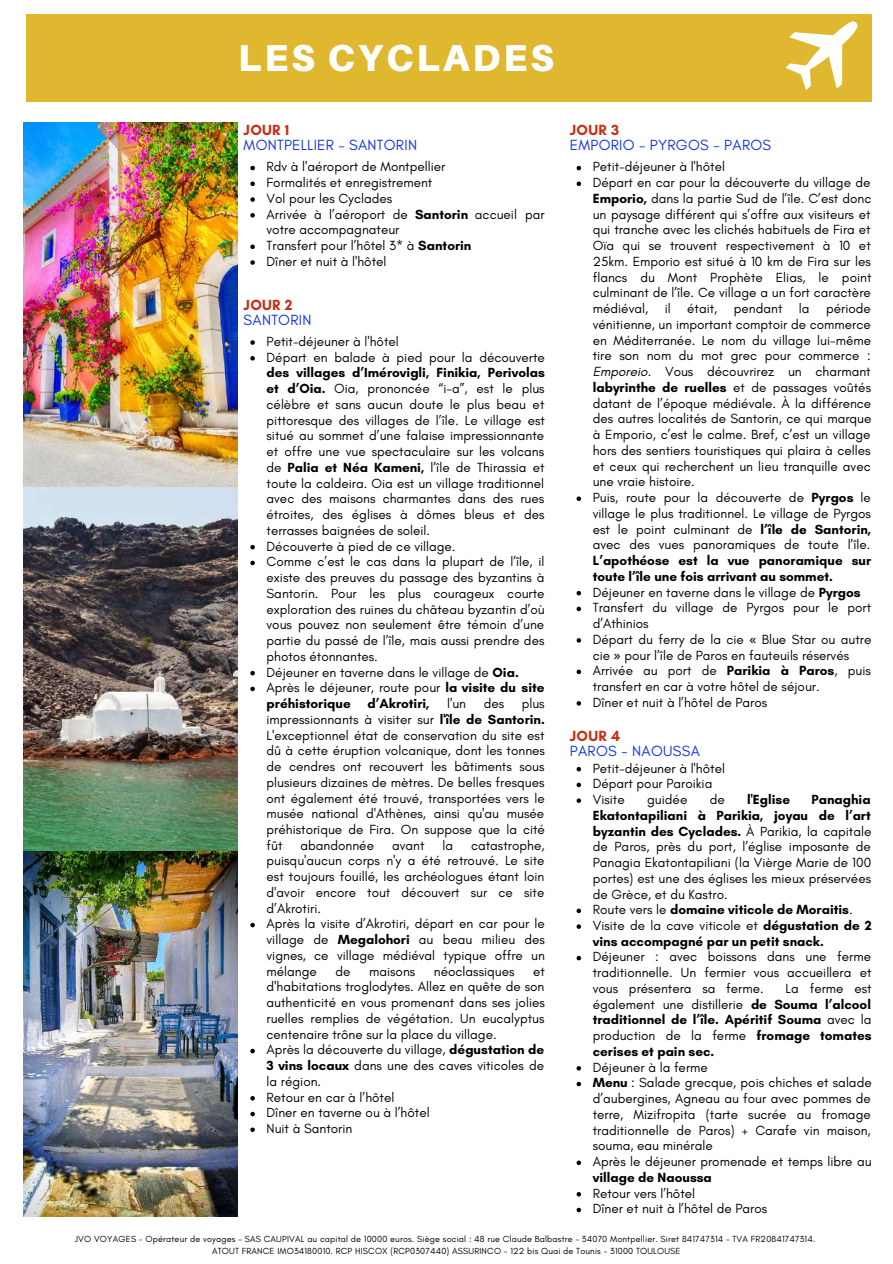
<style>
.page{position:relative;width:893px;height:1264px;background:#fff}
.page>*{position:absolute;margin:0;border:0;box-sizing:border-box;transform-origin:0 0}
.t1{font:900 37.5px "Aileron";letter-spacing:.08em;color:#fff}
.t2{font:15px "Glacial Indifference";letter-spacing:.02em;color:#1032e4}
.t3{font:700 15px "Glacial Indifference";letter-spacing:.02em;color:#c43117}
.t4{font:13.5px/15.8px "Glacial Indifference";color:#000}
.t5{font:700 13.5px/15.8px "Glacial Indifference";color:#000;text-align:justify}
.t6{font:9px/12px "Glacial Indifference";letter-spacing:.02em;color:#000;text-align:center}
.s1{font-weight:700}
.s2{font-style:italic}
.s3{font-family:"Noto Sans"}
.s4{font-weight:400}
</style>
<div class="page">
<img style="left:23px;top:123px;width:214px;height:1092px">
<svg style="left:250px;top:166px;width:5px;height:4px"></svg>
<svg style="left:250px;top:181px;width:5px;height:5px"></svg>
<svg style="left:250px;top:197px;width:5px;height:5px"></svg>
<svg style="left:250px;top:213px;width:5px;height:4px"></svg>
<svg style="left:250px;top:244px;width:5px;height:5px"></svg>
<svg style="left:250px;top:260px;width:5px;height:5px"></svg>
<svg style="left:250px;top:340px;width:5px;height:5px"></svg>
<svg style="left:250px;top:356px;width:5px;height:4px"></svg>
<svg style="left:250px;top:545px;width:5px;height:4px"></svg>
<svg style="left:250px;top:560px;width:5px;height:5px"></svg>
<svg style="left:250px;top:671px;width:5px;height:4px"></svg>
<svg style="left:250px;top:686px;width:5px;height:5px"></svg>
<svg style="left:250px;top:922px;width:5px;height:5px"></svg>
<svg style="left:250px;top:1048px;width:5px;height:5px"></svg>
<svg style="left:250px;top:1096px;width:5px;height:4px"></svg>
<svg style="left:250px;top:1111px;width:5px;height:5px"></svg>
<svg style="left:250px;top:1127px;width:5px;height:4px"></svg>
<svg style="left:576px;top:166px;width:5px;height:4px"></svg>
<svg style="left:576px;top:181px;width:5px;height:5px"></svg>
<svg style="left:576px;top:496px;width:5px;height:5px"></svg>
<svg style="left:576px;top:591px;width:5px;height:4px"></svg>
<svg style="left:576px;top:606px;width:5px;height:5px"></svg>
<svg style="left:576px;top:638px;width:5px;height:4px"></svg>
<svg style="left:576px;top:669px;width:5px;height:5px"></svg>
<svg style="left:576px;top:701px;width:5px;height:4px"></svg>
<div style="left:26px;top:14px;width:845px;height:88px;background:#dfb82f"></div>
<svg style="left:785px;top:21px;width:73px;height:70px"></svg>
<svg style="left:576px;top:767px;width:5px;height:4px"></svg>
<svg style="left:576px;top:782px;width:5px;height:5px"></svg>
<svg style="left:576px;top:798px;width:5px;height:5px"></svg>
<svg style="left:576px;top:908px;width:5px;height:5px"></svg>
<svg style="left:576px;top:924px;width:5px;height:4px"></svg>
<svg style="left:576px;top:955px;width:5px;height:5px"></svg>
<svg style="left:576px;top:1066px;width:5px;height:4px"></svg>
<svg style="left:576px;top:1081px;width:5px;height:5px"></svg>
<svg style="left:576px;top:1160px;width:5px;height:4px"></svg>
<svg style="left:576px;top:1192px;width:5px;height:4px"></svg>
<svg style="left:576px;top:1207px;width:5px;height:5px"></svg>
<h1 class="t1" style="left:238px;top:35px;width:317px">LES CYCLADES</h1>
<p class="t3" style="left:243px;top:121px;width:47px">JOUR 1</p>
<p class="t2" style="left:243px;top:136px;width:175px">MONTPELLIER – SANTORIN</p>
<p class="t4" style="left:266px;top:159px;width:279px">Rdv à l'aéroport de Montpellier<br>Formalités et enregistrement<br>Vol pour les Cyclades<br>Arrivée à l’aéroport de <span class="s1">Santorin</span> accueil par votre accompagnateur<br>Transfert pour l’hôtel 3* à <span class="s1">Santorin<br></span>Dîner et nuit à l'hôtel</p>
<p class="t3" style="left:243px;top:295px;width:50px">JOUR 2</p>
<p class="t2" style="left:243px;top:310px;width:69px">SANTORIN</p>
<p class="t4" style="left:266px;top:333px;width:280px">Petit-déjeuner à l'hôtel<br>Départ en balade à pied pour la découverte</p>
<p class="t4" style="left:266px;top:365px;width:280px"><span class="s1">des villages d’Imérovigli, Finikia, Perivolas et d’Oia.</span> Oia, prononcée “i-a”, est le plus célèbre et sans aucun doute le plus beau et pittoresque des villages de l’île. Le village est situé au sommet d’une falaise impressionnante et offre une vue spectaculaire sur les volcans de <span class="s1">Palia et Néa Kameni,</span> l’île de Thirassia et toute la caldeira. Oia est un village traditionnel avec des maisons charmantes dans des rues étroites, des églises à dômes bleus et des terrasses baignées de soleil.<br>Découverte à pied de ce village.<br>Comme c’est le cas dans la plupart de l’île, il existe des preuves du passage des byzantins à Santorin. Pour les plus courageux courte exploration des ruines du château byzantin d’où vous pouvez non seulement être témoin d’une partie du passé de l’île, mais aussi prendre des photos étonnantes.<br>Déjeuner en taverne dans le village de <span class="s1">Oia.<br></span>Après le déjeuner, route pour <span class="s1">la visite du site préhistorique</span></p>
<p class="t4" style="left:266px;top:695px;width:280px;text-align:justify;text-indent:255px">plus impressionnants à visiter sur <span class="s1">l'île de Santorin.<br></span>L'exceptionnel état de conservation du site est dû à cette éruption volcanique, dont les tonnes de cendres ont recouvert les bâtiments sous plusieurs dizaines de mètres. De belles fresques ont également été trouvé, transportées vers le musée national d'Athènes, ainsi qu'au musée préhistorique de Fira. On suppose que la cité fût</p>
<p class="t5" style="left:367px;top:695px;width:63px">d’Akrotiri,</p>
<p class="t4" style="left:447px;top:695px;width:21px">l'un</p>
<p class="t4" style="left:483px;top:695px;width:22px">des</p>
<p class="t4" style="left:266px;top:837px;width:280px;text-indent:204px">catastrophe, puisqu'aucun corps n'y a été retrouvé. Le site est toujours fouillé, les archéologues étant loin d'avoir encore tout découvert sur ce site d’Akrotiri.<br>Après la visite d’Akrotiri, départ en car pour le village de <span class="s1">Megalohori</span> au beau milieu des vignes, ce village médiéval typique offre un mélange</p>
<p class="t4" style="left:300px;top:837px;width:75px">abandonnée</p>
<p class="t4" style="left:392px;top:837px;width:34px">avant</p>
<p class="t4" style="left:442px;top:837px;width:12px">la</p>
<p class="t4" style="left:335px;top:963px;width:17px">de</p>
<p class="t4" style="left:369px;top:963px;width:48px">maisons</p>
<p class="t4" style="left:434px;top:963px;width:82px">néoclassiques</p>
<p class="t4" style="left:266px;top:963px;width:280px;text-indent:266px">et d'habitations troglodytes. Allez en quête de son authenticité en vous promenant dans ses jolies ruelles remplies de végétation. Un eucalyptus centenaire trône sur la place du village.<br>Après la découverte du village, <span class="s1">dégustation de<br>3 vins locaux</span> dans une des caves viticoles de la région.<br>Retour en car à l’hôtel<br>Dîner en taverne ou à l’hôtel<br>Nuit à Santorin</p>
<p class="t3" style="left:569px;top:121px;width:51px">JOUR 3</p>
<p class="t2" style="left:569px;top:136px;width:203px">EMPORIO – PYRGOS - PAROS</p>
<p class="t4" style="left:592px;top:159px;width:280px">Petit-déjeuner à l'hôtel<br>Départ en car pour la découverte du village de <span class="s1">Emporio,</span> dans la partie Sud de l’île. C’est donc un paysage différent qui s’offre aux visiteurs et qui tranche avec les clichés habituels de Fira et Oïa qui se trouvent respectivement à 10 et 25km. Emporio est situé à 10 km de Fira sur les flancs du Mont Prophète Elias, le point culminant de l’île. Ce village a un fort caractère médiéval, il était, pendant la période vénitienne, un important comptoir de commerce en Méditerranée. Le nom du village lui-même tire son nom du mot grec pour commerce :<br><span class="s2">Emporeio</span>. Vous découvrirez un charmant <span class="s1">labyrinthe de ruelles</span> et de passages voûtés datant de l’époque médiévale. À la différence des autres localités de Santorin, ce qui marque à Emporio, c’est le calme. Bref, c’est un village hors des sentiers touristiques qui plaira à celles et ceux qui recherchent un lieu tranquille avec une vraie histoire.<br>Puis, route pour la découverte de <span class="s1">Pyrgos</span> le village le plus traditionnel. Le village de Pyrgos est le point culminant de <span class="s1">l’île de Santorin, </span>avec des vues panoramiques de toute l’île.</p>
<p class="t4" style="left:592px;top:552px;width:280px"><span class="s1">L’apothéose est la vue panoramique sur toute l’île une fois arrivant au sommet.<br></span>Déjeuner en taverne dans le village de <span class="s1">Pyrgos </span>Transfert du village de Pyrgos pour le port d’Athinios<br>Départ du ferry de la cie <span class="s3">«</span> Blue Star ou autre cie <span class="s3">»</span> pour l’île de Paros en fauteuils réservés Arrivée au port de <span class="s1">Parikia à Paros</span>, puis transfert en car à votre hôtel de séjour.<br>Dîner et nuit à l’hôtel de Paros</p>
<p class="t3" style="left:569px;top:726px;width:52px">JOUR 4</p>
<p class="t2" style="left:569px;top:741px;width:132px">PAROS - NAOUSSA</p>
<p class="t4" style="left:592px;top:760px;width:134px">Petit-déjeuner à l'hôtel<br>Départ pour Paroikia<br>Visite</p>
<p class="t4" style="left:592px;top:791px;width:280px;text-indent:219px"><span class="s1">Panaghia Ekatontapiliani à Parikia, joyau de l’art byzantin des Cyclades.</span> À Parikia, la capitale de Paros, près du port, l’église imposante de Panagia Ekatontapiliani (la Vièrge Marie de 100 portes) est une des églises les mieux préservées de Grèce, et du Kastro.<br>Route vers le <span class="s1">domaine viticole de Moraitis</span>.<br>Visite de la cave viticole et <span class="s1">dégustation de 2 vins accompagné par un petit snack.</span></p>
<p class="t4" style="left:592px;top:948px;width:280px;text-align:justify">Déjeuner : avec boissons dans une ferme traditionnelle. Un fermier vous accueillera et vous présentera sa ferme.</p>
<p class="t4" style="left:647px;top:791px;width:42px">guidée</p>
<p class="t4" style="left:709px;top:791px;width:17px">de</p>
<p class="t5" style="left:747px;top:791px;width:44px">l'Eglise</p>
<p class="t5" style="left:592px;top:980px;width:280px;text-indent:193px"><span class="s4">La ferme est également une distillerie</span> de Souma l’alcool traditionnel de l’île. Apéritif Souma <span class="s4">avec la production de la ferme</span> fromage tomates cerises et pain sec.</p>
<p class="t4" style="left:592px;top:1059px;width:280px">Déjeuner à la ferme<br><span class="s1">Menu</span> : Salade grecque, pois chiches et salade d’aubergines, Agneau au four avec pommes de terre, Mizifropita (tarte sucrée au fromage traditionnelle de Paros) + Carafe vin maison, souma, eau minérale<br>Après le déjeuner promenade et temps libre au</p>
<p class="t5" style="left:592px;top:1169px;width:121px">village de Naoussa</p>
<p class="t4" style="left:592px;top:1184px;width:176px">Retour vers l’hôtel<br>Dîner et nuit à l’hôtel de Paros</p>
<p class="t6" style="left:75px;top:1232px;width:742px">JVO VOYAGES - Opérateur de voyages - SAS CAUPIVAL au capital de 10000 euros. Siège social : 48 rue Claude Balbastre - 34070 Montpellier. Siret 841747314 - TVA FR20841747314.<br>ATOUT FRANCE IMO34180010. RCP HISCOX (RCP0307440) ASSURINCO - 122 bis Quai de Tounis - 31000 TOULOUSE</p>
</div>
